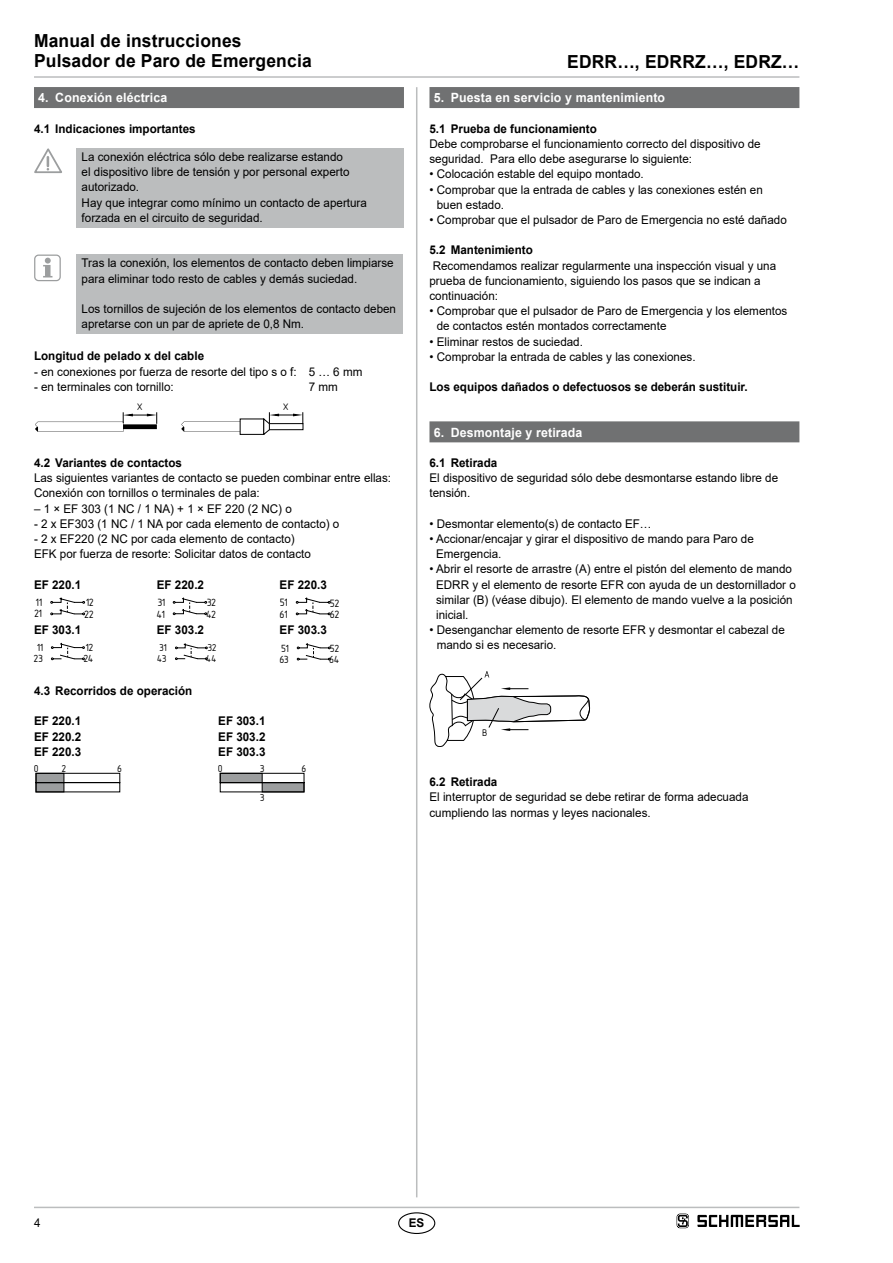
<style>
.page{position:relative;width:893px;height:1263px;background:#fff}
.page>*{position:absolute;margin:0;border:0;box-sizing:border-box;transform-origin:0 0}
.t1{font:700 18px/20.2px "Arial";letter-spacing:.01em;color:#000}
.t2{font:16.5px/11.7px "Isonorm 3098";color:#000}
.t3{font:16.35px/11.6px "Isonorm 3098";color:#000}
.t4{font:16.2px/11.4px "Isonorm 3098";color:#000}
.t5{font:15.75px "Isonorm 3098";color:#000}
.t6{font:15.6px/10.9px "Isonorm 3098";color:#000}
.t7{font:14.85px "Isonorm 3098";color:#000}
.t8{font:700 12.75px "Arial";letter-spacing:.01em;color:#fff}
.t9{font:12px/15.1px "Arial";color:#000}
.t10{font:700 12px/15.1px "Arial";color:#000;text-align:justify}
</style>
<div class="page">
<hr style="left:34px;top:1207px;width:765px;height:1px;background:#bbbdbe">
<hr style="left:34px;top:76px;width:765px;height:2px;background:#bbbdbe">
<hr style="left:416px;top:87px;width:1px;height:1110px;background:#bbbdbe">
<div style="left:398px;top:1212px;width:37px;height:22px;border:1px solid #000;border-radius:50%"></div>
<div style="left:34px;top:87px;width:370px;height:21px;background:#707172"></div>
<div style="left:77px;top:148px;width:327px;height:80px;background:#bbbdbe"></div>
<svg style="left:34px;top:148px;width:28px;height:26px"></svg>
<div style="left:77px;top:254px;width:326px;height:80px;background:#bbbdbe"></div>
<svg style="left:43px;top:258px;width:9px;height:19px"></svg>
<div style="left:34px;top:255px;width:27px;height:26px;border:1px solid #9c9e9f;border-radius:4px"></div>
<svg style="left:35px;top:412px;width:122px;height:20px"></svg>
<svg style="left:181px;top:412px;width:123px;height:22px"></svg>
<svg style="left:51px;top:597px;width:34px;height:18px"></svg>
<svg style="left:173px;top:597px;width:34px;height:18px"></svg>
<svg style="left:296px;top:597px;width:34px;height:18px"></svg>
<svg style="left:51px;top:643px;width:34px;height:17px"></svg>
<svg style="left:175px;top:643px;width:32px;height:17px"></svg>
<svg style="left:297px;top:643px;width:33px;height:17px"></svg>
<svg style="left:36px;top:773px;width:84px;height:19px"></svg>
<svg style="left:220px;top:773px;width:84px;height:19px"></svg>
<div style="left:429px;top:87px;width:370px;height:21px;background:#707172"></div>
<div style="left:429px;top:421px;width:370px;height:21px;background:#707172"></div>
<svg style="left:429px;top:671px;width:161px;height:76px"></svg>
<svg style="left:677px;top:1213px;width:12px;height:15px"></svg>
<svg style="left:697px;top:1215px;width:102px;height:12px"></svg>
<h1 class="t1" style="left:34px;top:31px;width:279px">Manual de instrucciones<br>Pulsador de Paro de Emergencia</h1>
<p class="t8" style="left:38px;top:89px;width:131px">4. Conexión eléctrica</p>
<p class="t10" style="left:34px;top:121px;width:163px">4.1 Indicaciones importantes</p>
<p class="t9" style="left:82px;top:149px;width:287px">La conexión eléctrica sólo debe realizarse estando<br>el dispositivo libre de tensión y por personal experto autorizado.<br>Hay que integrar como mínimo un contacto de apertura forzada en el circuito de seguridad.</p>
<p class="t9" style="left:82px;top:255px;width:314px">Tras la conexión, los elementos de contacto deben limpiarse para eliminar todo resto de cables y demás suciedad.</p>
<p class="t9" style="left:82px;top:301px;width:316px">Los tornillos de sujeción de los elementos de contacto deben apretarse con un par de apriete de 0,8 Nm.</p>
<p class="t10" style="left:34px;top:348px;width:172px">Longitud de pelado x del cable</p>
<p class="t9" style="left:34px;top:364px;width:264px">- en conexiones por fuerza de resorte del tipo s o f:</p>
<p class="t9" style="left:34px;top:380px;width:141px">- en terminales con tornillo:</p>
<p class="t9" style="left:309px;top:364px;width:55px">5 … 6 mm<br>7 mm</p>
<p class="t7" style="left:137px;top:397px;width:7px">X</p>
<p class="t7" style="left:284px;top:397px;width:7px">X</p>
<p class="t10" style="left:34px;top:455px;width:150px">4.2 Variantes de contactos</p>
<p class="t9" style="left:34px;top:470px;width:359px">Las siguientes variantes de contacto se pueden combinar entre ellas:<br>Conexión con tornillos o terminales de pala:</p>
<p class="t9" style="left:34px;top:501px;width:259px">– 1 × EF 303 (1 NC / 1 NA) + 1 × EF 220 (2 NC) o</p>
<p class="t9" style="left:34px;top:516px;width:307px">- 2 x EF303 (1 NC / 1 NA por cada elemento de contacto) o</p>
<p class="t9" style="left:34px;top:531px;width:278px">- 2 x EF220 (2 NC por cada elemento de contacto)<br>EFK por fuerza de resorte: Solicitar datos de contacto</p>
<p class="t10" style="left:34px;top:577px;width:49px">EF 220.1</p>
<p class="t10" style="left:157px;top:577px;width:49px">EF 220.2</p>
<p class="t10" style="left:280px;top:577px;width:49px">EF 220.3</p>
<h2 class="t2" style="left:35px;top:594px;width:9px">11<br>21</h2>
<h2 class="t2" style="left:85px;top:594px;width:11px">12<br>22</h2>
<h3 class="t3" style="left:157px;top:594px;width:10px">31<br>41</h3>
<h3 class="t3" style="left:207px;top:595px;width:11px">32<br>42</h3>
<h2 class="t2" style="left:280px;top:595px;width:9px">51<br>61</h2>
<h2 class="t2" style="left:330px;top:595px;width:11px">52<br>62</h2>
<p class="t10" style="left:34px;top:623px;width:49px">EF 303.1</p>
<p class="t10" style="left:157px;top:623px;width:49px">EF 303.2</p>
<p class="t10" style="left:280px;top:623px;width:49px">EF 303.3</p>
<h3 class="t4" style="left:34px;top:639px;width:11px">11<br>23</h3>
<h3 class="t4" style="left:84px;top:639px;width:11px">12<br>24</h3>
<h3 class="t6" style="left:157px;top:640px;width:11px">31<br>43</h3>
<h3 class="t6" style="left:207px;top:640px;width:12px">32<br>44</h3>
<h3 class="t4" style="left:280px;top:640px;width:11px">51<br>63</h3>
<h3 class="t4" style="left:330px;top:641px;width:11px">52<br>64</h3>
<p class="t10" style="left:34px;top:683px;width:160px">4.3 Recorridos de operación</p>
<p class="t10" style="left:34px;top:714px;width:49px">EF 220.1<br>EF 220.2<br>EF 220.3</p>
<p class="t10" style="left:218px;top:714px;width:49px">EF 303.1<br>EF 303.2<br>EF 303.3</p>
<h3 class="t5" style="left:34px;top:757px;width:6px">0</h3>
<h3 class="t5" style="left:62px;top:757px;width:6px">2</h3>
<h3 class="t5" style="left:118px;top:757px;width:6px">6</h3>
<h3 class="t5" style="left:219px;top:757px;width:6px">0</h3>
<h3 class="t5" style="left:260px;top:757px;width:6px">3</h3>
<h3 class="t5" style="left:302px;top:757px;width:6px">6</h3>
<h3 class="t5" style="left:261px;top:786px;width:6px">3</h3>
<h1 class="t1" style="left:567px;top:52px;width:234px">EDRR…, EDRRZ…, EDRZ…</h1>
<p class="t8" style="left:434px;top:89px;width:233px">5. Puesta en servicio y mantenimiento</p>
<p class="t10" style="left:429px;top:121px;width:169px">5.1 Prueba de funcionamiento</p>
<p class="t9" style="left:429px;top:136px;width:333px">Debe comprobarse el funcionamiento correcto del dispositivo de seguridad. Para ello debe asegurarse lo siguiente:</p>
<p class="t9" style="left:429px;top:166px;width:216px">• Colocación estable del equipo montado.</p>
<p class="t9" style="left:437px;top:182px;width:328px;text-indent:-7px">• Comprobar que la entrada de cables y las conexiones estén en buen estado.</p>
<p class="t9" style="left:429px;top:212px;width:359px">• Comprobar que el pulsador de Paro de Emergencia no esté dañado</p>
<p class="t10" style="left:429px;top:243px;width:105px">5.2 Mantenimiento</p>
<p class="t9" style="left:429px;top:258px;width:348px">Recomendamos realizar regularmente una inspección visual y una prueba de funcionamiento, siguiendo los pasos que se indican a continuación:</p>
<p class="t9" style="left:437px;top:303px;width:352px;text-indent:-7px">• Comprobar que el pulsador de Paro de Emergencia y los elementos de contactos estén montados correctamente</p>
<p class="t9" style="left:429px;top:334px;width:155px">• Eliminar restos de suciedad.</p>
<p class="t9" style="left:429px;top:349px;width:268px">• Comprobar la entrada de cables y las conexiones.</p>
<p class="t10" style="left:429px;top:379px;width:320px">Los equipos dañados o defectuosos se deberán sustituir.</p>
<p class="t8" style="left:434px;top:423px;width:150px">6. Desmontaje y retirada</p>
<p class="t10" style="left:429px;top:455px;width:69px">6.1 Retirada</p>
<p class="t9" style="left:429px;top:470px;width:350px">El dispositivo de seguridad sólo debe desmontarse estando libre de tensión.</p>
<p class="t9" style="left:429px;top:516px;width:224px">• Desmontar elemento(s) de contacto EF…</p>
<p class="t9" style="left:436px;top:531px;width:319px;text-indent:-7px">• Accionar/encajar y girar el dispositivo de mando para Paro de<br>Emergencia.</p>
<p class="t9" style="left:436px;top:562px;width:361px;text-indent:-7px">• Abrir el resorte de arrastre (A) entre el pistón del elemento de mando EDRR y el elemento de resorte EFR con ayuda de un destornillador o similar (B) (véase dibujo). El elemento de mando vuelve a la posición inicial.</p>
<p class="t9" style="left:437px;top:622px;width:350px;text-indent:-7px">• Desenganchar elemento de resorte EFR y desmontar el cabezal de mando si es necesario.</p>
<p class="t7" style="left:483px;top:722px;width:6px">B</p>
<p class="t10" style="left:429px;top:774px;width:69px">6.2 Retirada</p>
<p class="t9" style="left:429px;top:789px;width:320px">El interruptor de seguridad se debe retirar de forma adecuada cumpliendo las normas y leyes nacionales.</p>
<p class="t9" style="left:34px;top:1215px;width:8px">4</p>
<p class="t10" style="left:409px;top:1215px;width:17px">ES</p>
</div>
